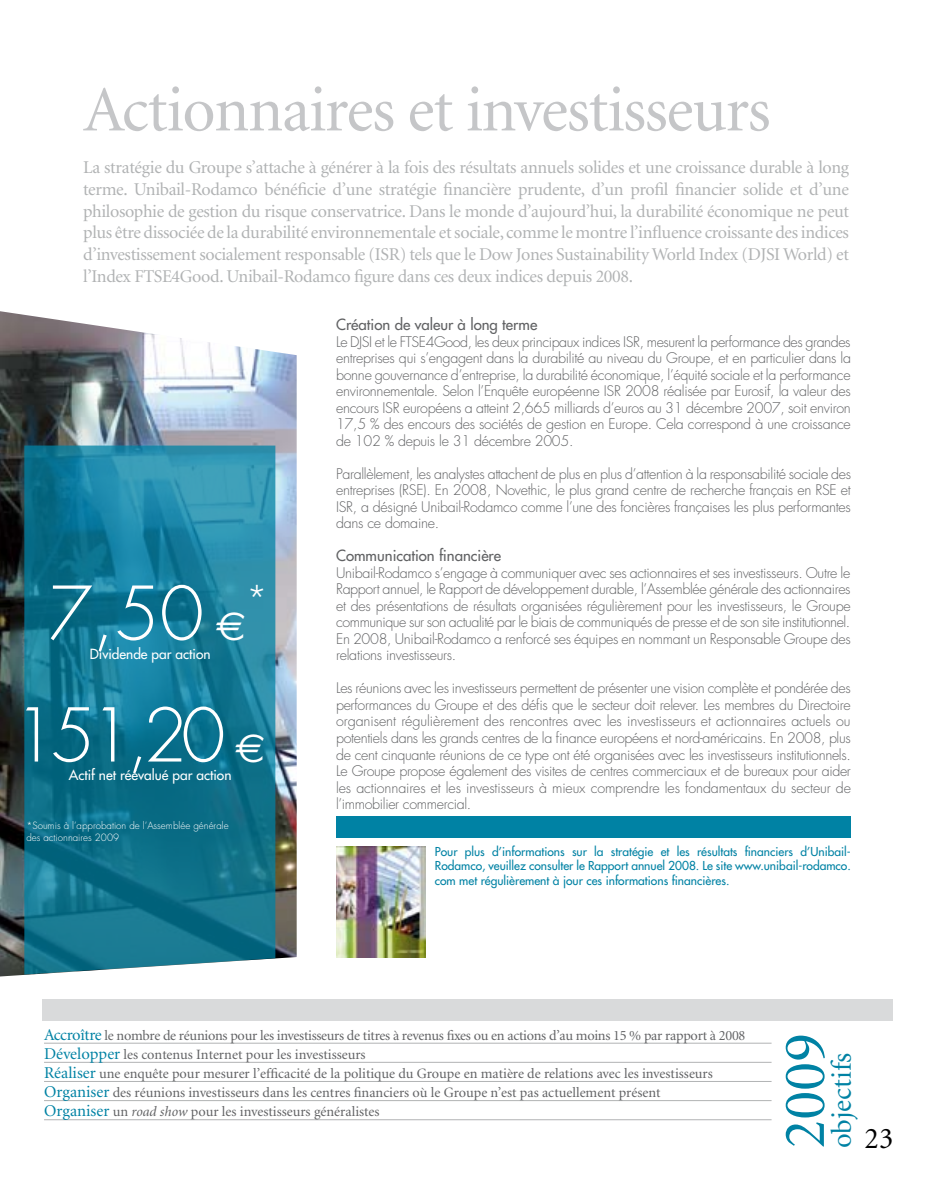
<style>
.page{position:relative;width:936px;height:1191px;background:#fff}
.page>*{position:absolute;margin:0;border:0;box-sizing:border-box;transform-origin:0 0}
.t1{font:300 72px "Futura";letter-spacing:-.09em;color:#fff}
.t2{font:64.5px "Minion";letter-spacing:-.02em;color:#c5c6c8}
.t3{font:60px "Minion";color:#0082a4}
.t4{font:300 36px "Futura";color:#fff}
.t5{font:30px "Minion";color:#000}
.t6{font:28.5px "Minion";color:#0082a4}
.t7{font:18px/21.8px "Minion";letter-spacing:-.02em;color:#b1b3b4;text-align:justify}
.t8{font:15px "Futura";color:#616264}
.t9{font:300 14.25px/16.5px "Futura";letter-spacing:-.02em;color:#616264;text-align:justify}
.t10{font:14.25px/19.2px "Minion";color:#616264}
.t11{font:13.65px "Futura";color:#fff}
.t12{font:12px/14.4px "Futura";color:#0082a4;text-align:justify}
.t13{font:300 9.75px/11.2px "Futura";color:#fff}
.s1{font-family:"Euro Sans";font-weight:400;font-size:40.35px}
.s2{font-size:16.5px;color:#0082a4}
.s3{font-style:italic}
</style>
<div class="page">
<div style="left:43px;top:999px;width:850px;height:21px;background:#d9dadb"></div>
<hr style="left:44px;top:1043px;width:727px;height:1px;background:#b1b3b4">
<hr style="left:44px;top:1062px;width:727px;height:1px;background:#b1b3b4">
<hr style="left:44px;top:1081px;width:727px;height:1px;background:#b1b3b4">
<hr style="left:44px;top:1100px;width:727px;height:1px;background:#b1b3b4">
<hr style="left:44px;top:1119px;width:727px;height:1px;background:#b1b3b4">
<div style="left:336px;top:816px;width:514px;height:21px;background:#0082a4"></div>
<img style="left:336px;top:846px;width:89px;height:111px">
<img style="left:0;top:311px;width:297px;height:665px">
<svg style="left:24px;top:445px;width:251px;height:529px;background:#187b96"></svg>
<h2 class="t2" style="left:83px;top:78px;width:689px">Actionnaires et investisseurs</h2>
<p class="t7" style="left:83px;top:157px;width:767px">La stratégie du Groupe s’attache à générer à la fois des résultats annuels solides et une croissance durable à long terme. Unibail-Rodamco bénéficie d’une stratégie financière prudente, d’un profil financier solide et d’une philosophie de gestion du risque conservatrice. Dans le monde d’aujourd’hui, la durabilité économique ne peut plus être dissociée de la durabilité environnementale et sociale, comme le montre l’influence croissante des indices d’investissement socialement responsable (ISR) tels que le Dow Jones Sustainability World Index (DJSI World) et l’Index FTSE4Good. Unibail-Rodamco figure dans ces deux indices depuis 2008.</p>
<p class="t8" style="left:336px;top:315px;width:203px">Création de valeur à long terme</p>
<p class="t9" style="left:336px;top:334px;width:516px">Le DJSI et le FTSE4Good, les deux principaux indices ISR, mesurent la performance des grandes entreprises qui s’engagent dans la durabilité au niveau du Groupe, et en particulier dans la bonne gouvernance d’entreprise, la durabilité économique, l’équité sociale et la performance environnementale. Selon l’Enquête européenne ISR 2008 réalisée par Eurosif, la valeur des encours ISR européens a atteint 2,665 milliards d’euros au 31 décembre 2007, soit environ 17,5 % des encours des sociétés de gestion en Europe. Cela correspond à une croissance de 102 % depuis le 31 décembre 2005.</p>
<p class="t9" style="left:336px;top:466px;width:516px">Parallèlement, les analystes attachent de plus en plus d’attention à la responsabilité sociale des entreprises (RSE). En 2008, Novethic, le plus grand centre de recherche français en RSE et ISR, a désigné Unibail-Rodamco comme l’une des foncières françaises les plus performantes dans ce domaine.</p>
<p class="t8" style="left:336px;top:546px;width:167px">Communication financière</p>
<p class="t9" style="left:336px;top:565px;width:516px">Unibail-Rodamco s’engage à communiquer avec ses actionnaires et ses investisseurs. Outre le Rapport annuel, le Rapport de développement durable, l’Assemblée générale des actionnaires et des présentations de résultats organisées régulièrement pour les investisseurs, le Groupe communique sur son actualité par le biais de communiqués de presse et de son site institutionnel.<br>En 2008, Unibail-Rodamco a renforcé ses équipes en nommant un Responsable Groupe des relations investisseurs.</p>
<p class="t9" style="left:336px;top:680px;width:516px">Les réunions avec les investisseurs permettent de présenter une vision complète et pondérée des performances du Groupe et des défis que le secteur doit relever. Les membres du Directoire organisent régulièrement des rencontres avec les investisseurs et actionnaires actuels ou potentiels dans les grands centres de la finance européens et nord-américains. En 2008, plus de cent cinquante réunions de ce type ont été organisées avec les investisseurs institutionnels.<br>Le Groupe propose également des visites de centres commerciaux et de bureaux pour aider les actionnaires et les investisseurs à mieux comprendre les fondamentaux du secteur de l’immobilier commercial.</p>
<h1 class="t1" style="left:48px;top:570px;width:199px">7,50 <span class="s1">€</span></h1>
<h3 class="t4" style="left:246px;top:577px;width:24px">*</h3>
<p class="t11" style="left:90px;top:645px;width:122px">Dividende par action</p>
<h1 class="t1" style="left:12px;top:691px;width:254px">151,20 <span class="s1">€</span></h1>
<p class="t11" style="left:69px;top:767px;width:164px">Actif net réévalué par action</p>
<p class="t13" style="left:26px;top:820px;width:204px">*Soumis à l’approbation de l’Assemblée générale des actionnaires 2009</p>
<p class="t12" style="left:435px;top:844px;width:417px">Pour plus d’informations sur la stratégie et les résultats financiers d’Unibail-Rodamco, veuillez consulter le Rapport annuel 2008. Le site www.unibail-rodamco. com met régulièrement à jour ces informations financières.</p>
<p class="t10" style="left:44px;top:1026px;width:702px"><span class="s2">Accroître</span> le nombre de réunions pour les investisseurs de titres à revenus fixes ou en actions d’au moins 15 % par rapport à 2008<br><span class="s2">Développer</span> les contenus Internet pour les investisseurs<br><span class="s2">Réaliser</span> une enquête pour mesurer l’efficacité de la politique du Groupe en matière de relations avec les investisseurs <span class="s2">Organiser</span> des réunions investisseurs dans les centres financiers où le Groupe n’est pas actuellement présent<br><span class="s2">Organiser</span> un <span class="s3">road show</span> pour les investisseurs généralistes</p>
<h3 class="t3" style="left:775px;top:1148px;width:117px;rotate:-90deg">2009</h3>
<h3 class="t6" style="left:827px;top:1148px;width:97px;rotate:-90deg">objectifs</h3>
<h3 class="t5" style="left:864px;top:1124px;width:30px">23</h3>
</div>
